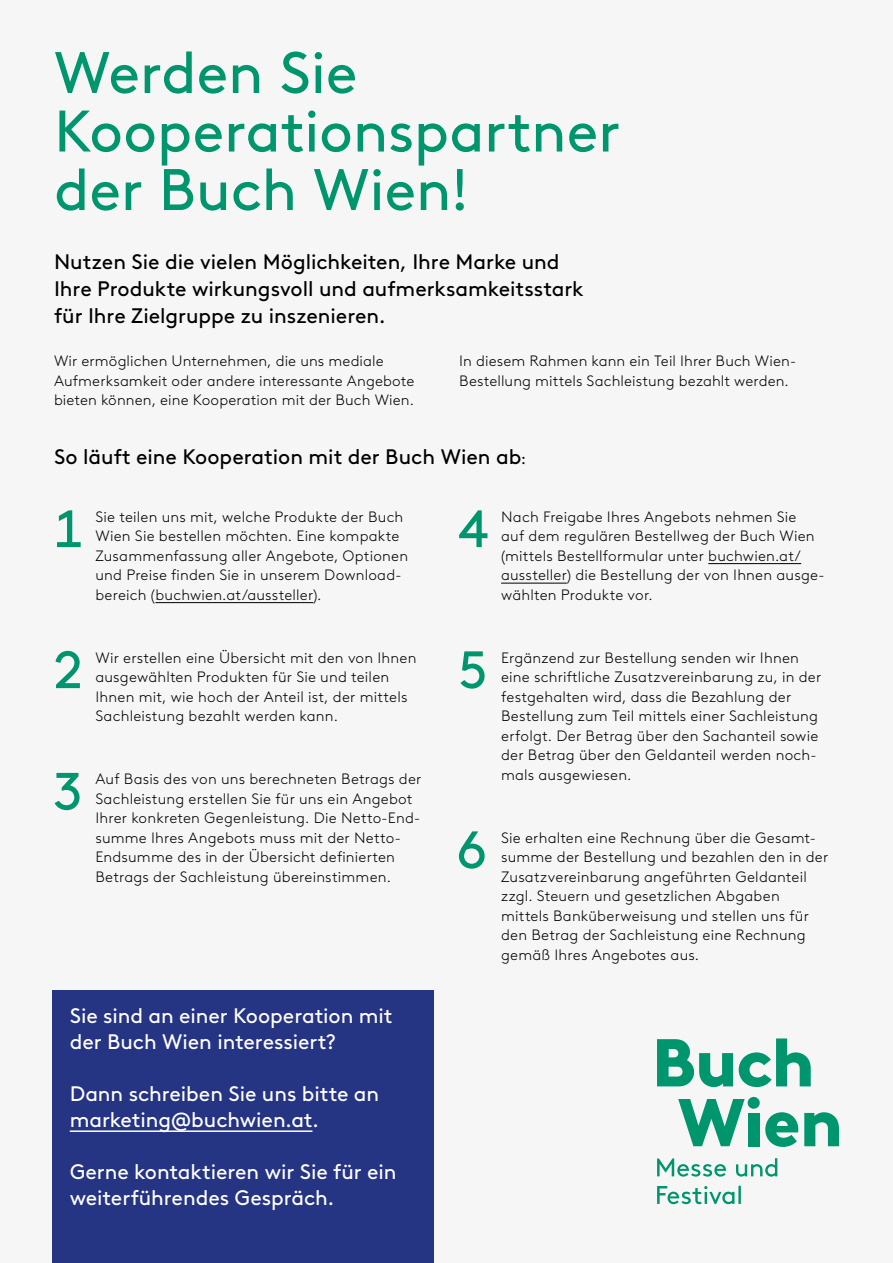
<style>
.page{position:relative;width:893px;height:1263px;background:#f6f6f6}
.page>*{position:absolute;margin:0;border:0;box-sizing:border-box;transform-origin:0 0}
.Thema{font:58.5px/58.5px "Brown LL";letter-spacing:-.005em;color:#00966d}
.t1{font:52.5px "Brown LL";color:#00966d}
.t2{font:21px/27px "Brown LL";color:#000}
.Text_normal{font:21px/26px "Brown LL";letter-spacing:-.005em;color:#fff}
.t3{font:300 15px/19.5px "Brown LL";letter-spacing:.01em;color:#000}
.s1{font-size:15px}
</style>
<div class="page">
<div style="left:53px;top:990px;width:381px;height:273px;background:#253483"></div>
<hr style="left:70px;top:1130px;width:242px;height:2px;background:#fff">
<svg style="left:739px;top:1038px;width:72px;height:49px"></svg>
<svg style="left:657px;top:1039px;width:76px;height:48px"></svg>
<svg style="left:804px;top:1112px;width:35px;height:34px"></svg>
<div style="left:748px;top:1113px;width:11px;height:33px;background:#00966d"></div>
<svg style="left:678px;top:1099px;width:67px;height:47px"></svg>
<div style="left:748px;top:1097px;width:12px;height:12px;background:#00966d;border-radius:50%"></div>
<svg style="left:765px;top:1112px;width:33px;height:35px"></svg>
<svg style="left:657px;top:1186px;width:84px;height:18px"></svg>
<svg style="left:657px;top:1158px;width:120px;height:18px"></svg>
<hr style="left:155px;top:602px;width:158px;height:1px;background:#000">
<hr style="left:708px;top:563px;width:93px;height:1px;background:#000">
<hr style="left:501px;top:583px;width:66px;height:1px;background:#000">
<p class="Thema" style="left:54px;top:39px;width:567px">Werden Sie<br>Kooperationspartner der Buch Wien!</p>
<p class="t2" style="left:54px;top:246px;width:531px">Nutzen Sie die vielen Möglichkeiten, Ihre Marke und<br>Ihre Produkte wirkungsvoll und aufmerksamkeitsstark für Ihre Zielgruppe zu inszenieren.</p>
<p class="t3" style="left:54px;top:350px;width:362px">Wir ermöglichen Unternehmen, die uns mediale<br>Aufmerksamkeit oder andere interessante Angebote bieten können, eine Kooperation mit der Buch Wien.</p>
<p class="t3" style="left:459px;top:350px;width:338px">In diesem Rahmen kann ein Teil Ihrer Buch Wien-<br>Bestellung mittels Sachleistung bezahlt werden.</p>
<p class="t2" style="left:54px;top:441px;width:474px">So läuft eine Kooperation mit der Buch Wien ab<span class="s1">:</span></p>
<p class="t1" style="left:53px;top:490px;width:32px">1</p>
<p class="t3" style="left:95px;top:506px;width:314px">Sie teilen uns mit, welche Produkte der Buch Wien Sie bestellen möchten. Eine kompakte Zusammenfassung aller Angebote, Optionen und Preise finden Sie in unserem Download&shy;bereich (buchwien.at/aussteller).</p>
<p class="t1" style="left:53px;top:631px;width:32px">2</p>
<p class="t3" style="left:95px;top:647px;width:322px">Wir erstellen eine Übersicht mit den von Ihnen ausgewählten Produkten für Sie und teilen Ihnen mit, wie hoch der Anteil ist, der mittels Sachleistung bezahlt werden kann.</p>
<p class="t1" style="left:52px;top:752px;width:32px">3</p>
<p class="t3" style="left:95px;top:768px;width:327px">Auf Basis des von uns berechneten Betrags der Sachleistung erstellen Sie für uns ein Angebot Ihrer konkreten Gegenleistung. Die Netto-End&shy;summe Ihres Angebots muss mit der Netto-Endsumme des in der Übersicht definierten Betrags der Sachleistung übereinstimmen.</p>
<p class="Text_normal" style="left:70px;top:1001px;width:324px">Sie sind an einer Kooperation mit der Buch Wien interessiert?</p>
<p class="Text_normal" style="left:70px;top:1079px;width:311px">Dann schreiben Sie uns bitte an marketing@buchwien.at.</p>
<p class="Text_normal" style="left:70px;top:1157px;width:328px">Gerne kontaktieren wir Sie für ein weiterführendes Gespräch.</p>
<p class="t1" style="left:458px;top:490px;width:32px">4</p>
<p class="t3" style="left:501px;top:506px;width:325px">Nach Freigabe Ihres Angebots nehmen Sie<br>auf dem regulären Bestellweg der Buch Wien (mittels Bestellformular unter buchwien.at/ aussteller) die Bestellung der von Ihnen ausge&shy;wählten Produkte vor.</p>
<p class="t1" style="left:457px;top:631px;width:32px">5</p>
<p class="t3" style="left:501px;top:647px;width:322px">Ergänzend zur Bestellung senden wir Ihnen eine schriftliche Zusatzvereinbarung zu, in der festgehalten wird, dass die Bezahlung der Bestellung zum Teil mittels einer Sachleistung erfolgt. Der Betrag über den Sachanteil sowie der Betrag über den Geldanteil werden noch&shy;mals ausgewiesen.</p>
<p class="t1" style="left:456px;top:811px;width:32px">6</p>
<p class="t3" style="left:501px;top:827px;width:329px">Sie erhalten eine Rechnung über die Gesamt&shy;summe der Bestellung und bezahlen den in der Zusatzvereinbarung angeführten Geldanteil zzgl. Steuern und gesetzlichen Abgaben mittels Banküberweisung und stellen uns für den Betrag der Sachleistung eine Rechnung gemäß Ihres Angebotes aus.</p>
</div>
